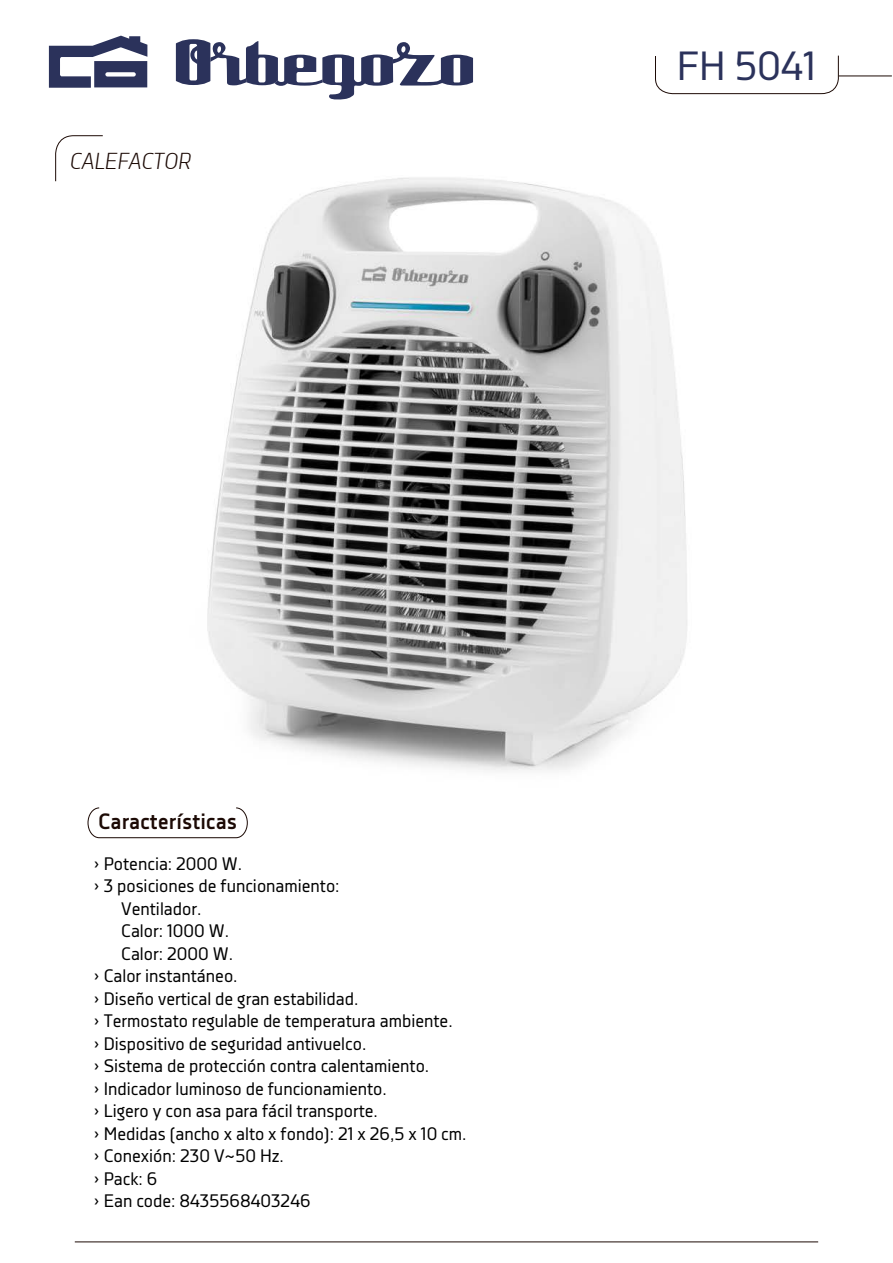
<style>
.page{position:relative;width:893px;height:1263px;background:#fff}
.page>*{position:absolute;margin:0;border:0;box-sizing:border-box;transform-origin:0 0}
.t1{font:40.5px "Decima Nova";color:#2b325b}
.t2{font:italic 300 22.5px "Decima Nova";color:#1c0a05}
.t3{font:700 22.05px "Decima Nova";color:#1c0a05}
.t4{font:18px "Decima Nova";color:#000}
</style>
<div class="page">
<img style="left:87px;top:177px;width:600px;height:643px">
<hr style="left:75px;top:1241px;width:743px;height:1px;background:#1c0a05">
<hr style="left:839px;top:76px;width:53px;height:1px;background:#1c0a05">
<svg style="left:655px;top:55px;width:184px;height:39px"></svg>
<svg style="left:55px;top:135px;width:49px;height:47px"></svg>
<svg style="left:49px;top:36px;width:98px;height:52px"></svg>
<svg style="left:176px;top:39px;width:297px;height:61px"></svg>
<svg style="left:88px;top:807px;width:160px;height:31px"></svg>
<p class="t2" style="left:70px;top:148px;width:123px">CALEFACTOR</p>
<h1 class="t1" style="left:677px;top:43px;width:141px">FH 5041</h1>
<p class="t3" style="left:98px;top:809px;width:140px">Características</p>
<p class="t4" style="left:94px;top:853px;width:150px">› Potencia: 2000 W.</p>
<p class="t4" style="left:94px;top:876px;width:248px">› 3 posiciones de funcionamiento:</p>
<p class="t4" style="left:121px;top:898px;width:82px">Ventilador.</p>
<p class="t4" style="left:121px;top:921px;width:109px">Calor: 1000 W.</p>
<p class="t4" style="left:121px;top:943px;width:113px">Calor: 2000 W.</p>
<p class="t4" style="left:94px;top:966px;width:146px">› Calor instantáneo.</p>
<p class="t4" style="left:94px;top:988px;width:266px">› Diseño vertical de gran estabilidad.</p>
<p class="t4" style="left:94px;top:1011px;width:361px">› Termostato regulable de temperatura ambiente.</p>
<p class="t4" style="left:94px;top:1033px;width:274px">› Dispositivo de seguridad antivuelco.</p>
<p class="t4" style="left:94px;top:1056px;width:337px">› Sistema de protección contra calentamiento.</p>
<p class="t4" style="left:94px;top:1078px;width:295px">› Indicador luminoso de funcionamiento.</p>
<p class="t4" style="left:94px;top:1101px;width:286px">› Ligero y con asa para fácil transporte.</p>
<p class="t4" style="left:94px;top:1123px;width:374px">› Medidas (ancho x alto x fondo): 21 x 26,5 x 10 cm.</p>
<p class="t4" style="left:94px;top:1146px;width:192px">› Conexión: 230 V~50 Hz.</p>
<p class="t4" style="left:94px;top:1168px;width:65px">› Pack: 6</p>
<p class="t4" style="left:94px;top:1191px;width:219px">› Ean code: 8435568403246</p>
</div>
